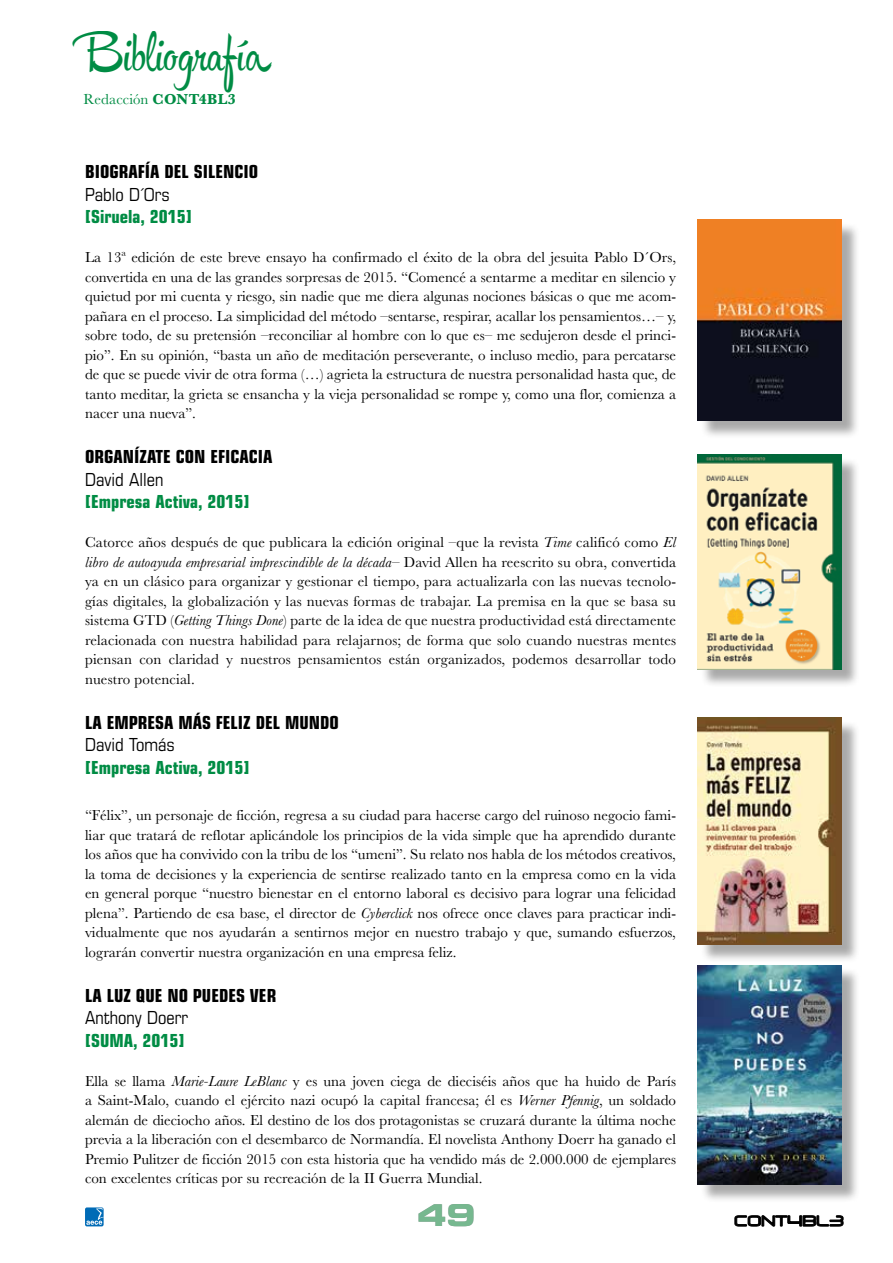
<style>
.page{position:relative;width:893px;height:1263px;background:#fff}
.page>*{position:absolute;margin:0;border:0;box-sizing:border-box;transform-origin:0 0}
.t1{font:45px "Hipster Script Pro";color:#008c44}
.t2{font:30px "Eurostile LT Std Bold Ex 2";color:#76b88f}
.t3{font:700 condensed 18px "Eurostile LT Std";color:#000}
.t4{font:700 condensed 18px "Eurostile LT Std";color:#008c44}
.t5{font:condensed 18px "Eurostile LT Std";color:#000}
.t6{font:15px/19.5px "Baskerville";color:#000;text-align:justify}
.t7{font:15px "Baskerville";letter-spacing:.005em;color:#008c44}
.s1{font-weight:700}
.s2{font-style:italic}
</style>
<div class="page">
<svg style="left:734px;top:1215px;width:110px;height:12px"></svg>
<svg style="left:85px;top:1207px;width:19px;height:19px"></svg>
<svg style="left:86px;top:1208px;width:18px;height:17px"></svg>
<div style="left:700px;top:222px;width:161px;height:217px;background:#000;opacity:.34"></div>
<img style="left:698px;top:220px;width:144px;height:200px">
<div style="left:700px;top:457px;width:161px;height:231px;background:#000;opacity:.34"></div>
<img style="left:698px;top:455px;width:144px;height:214px">
<div style="left:700px;top:720px;width:161px;height:243px;background:#000;opacity:.34"></div>
<img style="left:698px;top:718px;width:144px;height:227px">
<div style="left:700px;top:967px;width:161px;height:236px;background:#000;opacity:.34"></div>
<img style="left:698px;top:965px;width:144px;height:219px">
<h1 class="t1" style="left:85px;top:28px;width:188px">Bibliografía</h1>
<p class="t7" style="left:84px;top:91px;width:154px">Redacción <span class="s1">CONT4BL3</span></p>
<p class="t3" style="left:85px;top:161px;width:175px">BIOGRAFÍA DEL SILENCIO</p>
<p class="t5" style="left:85px;top:184px;width:86px">Pablo D´Ors</p>
<p class="t4" style="left:85px;top:206px;width:108px">[Siruela, 2015]</p>
<p class="t6" style="left:85px;top:248px;width:592px">La 13ª edición de este breve ensayo ha confirmado el éxito de la obra del jesuita Pablo D´Ors, convertida en una de las grandes sorpresas de 2015. “Comencé a sentarme a meditar en silencio y quietud por mi cuenta y riesgo, sin nadie que me diera algunas nociones básicas o que me acom&shy;pañara en el proceso. La simplicidad del método –sentarse, respirar, acallar los pensamientos…– y, sobre todo, de su pretensión –reconciliar al hombre con lo que es– me sedujeron desde el princi&shy;pio”. En su opinión, “basta un año de meditación perseverante, o incluso medio, para percatarse de que se puede vivir de otra forma (…) agrieta la estructura de nuestra personalidad hasta que, de tanto meditar, la grieta se ensancha y la vieja personalidad se rompe y, como una flor, comienza a nacer una nueva”.</p>
<p class="t3" style="left:85px;top:446px;width:189px">ORGANÍZATE CON EFICACIA</p>
<p class="t5" style="left:85px;top:469px;width:80px">David Allen</p>
<p class="t4" style="left:85px;top:491px;width:166px">[Empresa Activa, 2015]</p>
<p class="t6" style="left:85px;top:533px;width:593px">Catorce años después de que publicara la edición original –que la revista <span class="s2">Time</span> calificó como <span class="s2">El libro de autoayuda empresarial imprescindible de la década</span>– David Allen ha reescrito su obra, convertida ya en un clásico para organizar y gestionar el tiempo, para actualizarla con las nuevas tecnolo&shy;gías digitales, la globalización y las nuevas formas de trabajar. La premisa en la que se basa su sistema GTD (<span class="s2">Getting Things Done</span>) parte de la idea de que nuestra productividad está directamente relacionada con nuestra habilidad para relajarnos; de forma que solo cuando nuestras mentes piensan con claridad y nuestros pensamientos están organizados, podemos desarrollar todo nuestro potencial.</p>
<p class="t3" style="left:85px;top:711px;width:255px">LA EMPRESA MÁS FELIZ DEL MUNDO</p>
<p class="t5" style="left:85px;top:734px;width:91px">David Tomás</p>
<p class="t4" style="left:85px;top:756px;width:166px">[Empresa Activa, 2015]</p>
<p class="t6" style="left:85px;top:806px;width:592px">“Félix”, un personaje de ficción, regresa a su ciudad para hacerse cargo del ruinoso negocio fami&shy;liar que tratará de reflotar aplicándole los principios de la vida simple que ha aprendido durante los años que ha convivido con la tribu de los “umeni”. Su relato nos habla de los métodos creativos, la toma de decisiones y la experiencia de sentirse realizado tanto en la empresa como en la vida en general porque “nuestro bienestar en el entorno laboral es decisivo para lograr una felicidad plena”. Partiendo de esa base, el director de <span class="s2">Cyberclick</span> nos ofrece once claves para practicar indi&shy;vidualmente que nos ayudarán a sentirnos mejor en nuestro trabajo y que, sumando esfuerzos, lograrán convertir nuestra organización en una empresa feliz.</p>
<p class="t3" style="left:85px;top:984px;width:193px">LA LUZ QUE NO PUEDES VER</p>
<p class="t5" style="left:85px;top:1007px;width:105px">Anthony Doerr</p>
<p class="t4" style="left:85px;top:1029px;width:101px">[SUMA, 2015]</p>
<p class="t6" style="left:85px;top:1071px;width:592px">Ella se llama <span class="s2">Marie-Laure LeBlanc</span> y es una joven ciega de dieciséis años que ha huido de París a Saint-Malo, cuando el ejército nazi ocupó la capital francesa; él es <span class="s2">Werner Pfennig</span>, un soldado alemán de dieciocho años. El destino de los dos protagonistas se cruzará durante la última noche previa a la liberación con el desembarco de Normandía. El novelista Anthony Doerr ha ganado el Premio Pulitzer de ficción 2015 con esta historia que ha vendido más de 2.000.000 de ejemplares con excelentes críticas por su recreación de la II Guerra Mundial.</p>
<h2 class="t2" style="left:417px;top:1194px;width:60px">49</h2>
</div>
